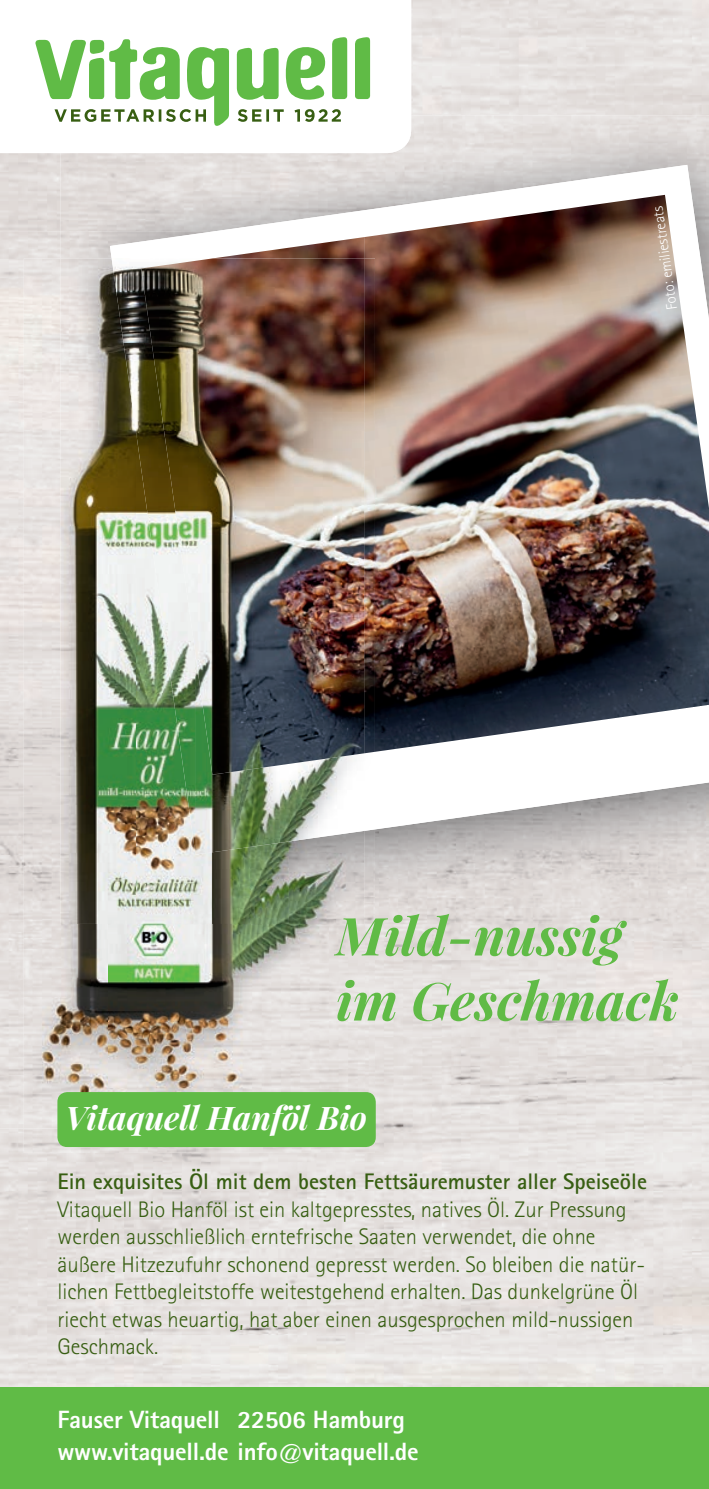
<style>
.page{position:relative;width:709px;height:1489px;background:#fff}
.page>*{position:absolute;margin:0;border:0;box-sizing:border-box;transform-origin:0 0}
.t1{font:italic 700 52.5px/65px "Playfair Display";color:#60bb46}
.t2{font:italic 700 32.5px "Playfair Display";color:#fff}
.t3{font:800 25px/32.2px "Rotis Sans Serif";letter-spacing:-.01em;color:#fff}
.t4{font:300 22.5px/27.5px "Rotis Sans Serif";color:#375e12}
.t5{font:700 22.5px "Rotis Sans Serif";color:#375e12}
.t6{font:300 15px "Rotis Sans Serif";color:#fff}
</style>
<div class="page">
<img style="left:0;top:0;width:709px;height:1386px">
<svg style="left:0;top:0;width:411px;height:153px"></svg>
<div style="left:0;top:1386px;width:709px;height:102px;background:#60bb46"></div>
<img style="left:60px;top:115px;width:405px;height:116px">
<img style="left:465px;top:115px;width:244px;height:50px">
<img style="left:375px;top:854px;width:334px;height:69px">
<img style="left:60px;top:115px;width:351px;height:38px">
<svg style="left:110px;top:165px;width:599px;height:689px"></svg>
<img style="left:364px;top:195px;width:345px;height:556px">
<svg style="left:35px;top:37px;width:312px;height:89px"></svg>
<svg style="left:355px;top:37px;width:15px;height:62px"></svg>
<img style="left:24px;top:923px;width:351px;height:229px">
<img style="left:364px;top:753px;width:11px;height:170px">
<img style="left:364px;top:258px;width:11px;height:495px">
<img style="left:0;top:231px;width:60px;height:897px">
<img style="left:60px;top:231px;width:50px;height:27px">
<img style="left:110px;top:231px;width:254px;height:27px">
<img style="left:213px;top:237px;width:151px;height:21px">
<img style="left:24px;top:258px;width:84px;height:870px">
<img style="left:108px;top:923px;width:256px;height:169px">
<img style="left:60px;top:258px;width:76px;height:665px">
<img style="left:136px;top:854px;width:76px;height:69px">
<img style="left:289px;top:842px;width:75px;height:81px">
<img style="left:212px;top:842px;width:77px;height:81px">
<img style="left:112px;top:258px;width:29px;height:85px">
<img style="left:123px;top:343px;width:72px;height:511px">
<img style="left:195px;top:774px;width:85px;height:80px">
<img style="left:280px;top:774px;width:84px;height:68px">
<img style="left:164px;top:431px;width:200px;height:343px">
<img style="left:141px;top:258px;width:223px;height:173px">
<div style="left:57px;top:1092px;width:319px;height:54px;background:#60bb46;border-radius:10px"></div>
<p class="t6" style="left:663px;top:311px;width:106px;rotate:-98deg">Foto: emiliestreats</p>
<h1 class="t1" style="left:336px;top:901px;width:344px">Mild-nussig im Geschmack</h1>
<h2 class="t2" style="left:65px;top:1095px;width:303px">Vitaquell Hanföl Bio</h2>
<p class="t5" style="left:57px;top:1167px;width:591px">Ein exquisites Öl mit dem besten Fettsäuremuster aller Speiseöle</p>
<p class="t4" style="left:57px;top:1195px;width:589px">Vitaquell Bio Hanföl ist ein kaltgepresstes, natives Öl. Zur Pressung werden ausschließlich erntefrische Saaten verwendet, die ohne äußere Hitzezufuhr schonend gepresst werden. So bleiben die natür&shy;lichen Fettbegleitstoffe weitestgehend erhalten. Das dunkelgrüne Öl riecht etwas heuartig, hat aber einen ausgesprochen mild-nussigen Geschmack.</p>
<p class="t3" style="left:57px;top:1402px;width:363px">Fauser Vitaquell 22506 Hamburg www.vitaquell.de info@vitaquell.de</p>
</div>
